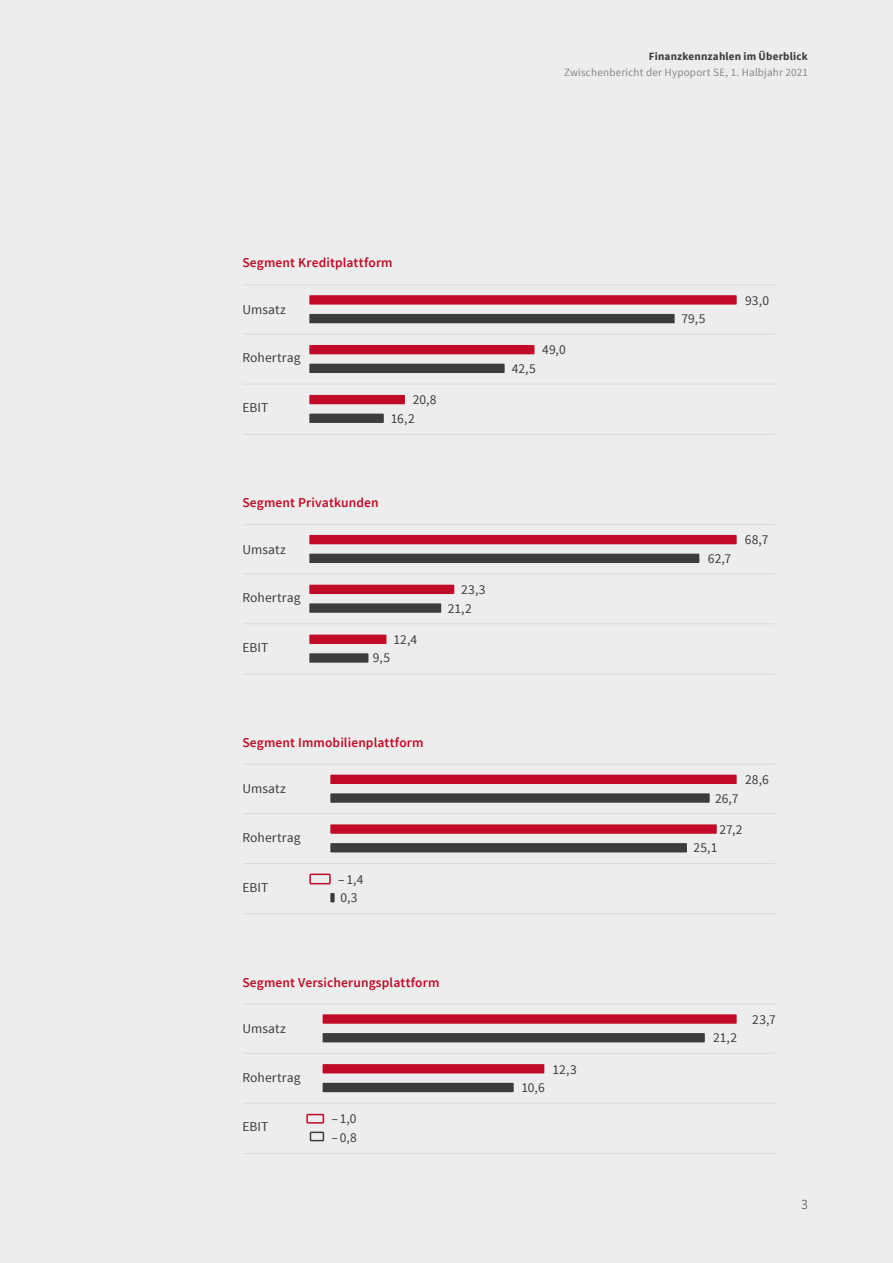
<style>
.page{position:relative;width:893px;height:1263px;background:#ededed}
.page>*{position:absolute;margin:0;border:0;box-sizing:border-box;transform-origin:0 0}
.t1{font:300 14.1px "Source Sans Pro";color:#3c3c3b}
.Grafik__Überschrift{font:600 13.5px "Source Sans Pro";letter-spacing:.01em;color:#c10a27}
.Grafik__Werte{font:13.5px "Source Sans Pro";letter-spacing:.005em;color:#3c3c3b}
.Grafik__Beschreibung{font:13.5px "Source Sans Pro";letter-spacing:.01em;color:#3c3c3b}
.t2{font:11.1px "Source Sans Pro";letter-spacing:.015em;color:#878787}
.t3{font:700 11.1px "Source Sans Pro";letter-spacing:.015em;color:#3c3c3b}
</style>
<div class="page">
<div style="left:306px;top:1114px;width:18px;height:9px;border:2px solid #c10a27"></div>
<div style="left:310px;top:1131px;width:14px;height:10px;border:2px solid #3c3c3b"></div>
<div style="left:323px;top:1014px;width:414px;height:10px;background:#c10a27"></div>
<div style="left:323px;top:1033px;width:382px;height:9px;background:#3c3c3b"></div>
<div style="left:323px;top:1064px;width:221px;height:9px;background:#c10a27"></div>
<div style="left:323px;top:1083px;width:191px;height:9px;background:#3c3c3b"></div>
<hr style="left:243px;top:1003px;width:532px;height:1px;background:#dadada">
<hr style="left:243px;top:1053px;width:532px;height:1px;background:#dadada">
<hr style="left:243px;top:1103px;width:532px;height:1px;background:#dadada">
<hr style="left:243px;top:1153px;width:532px;height:1px;background:#dadada">
<div style="left:309px;top:535px;width:428px;height:9px;background:#c10a27"></div>
<div style="left:309px;top:554px;width:390px;height:9px;background:#3c3c3b"></div>
<div style="left:309px;top:585px;width:145px;height:9px;background:#c10a27"></div>
<div style="left:309px;top:603px;width:132px;height:10px;background:#3c3c3b"></div>
<div style="left:309px;top:635px;width:77px;height:9px;background:#c10a27"></div>
<div style="left:309px;top:653px;width:59px;height:10px;background:#3c3c3b"></div>
<hr style="left:243px;top:524px;width:532px;height:1px;background:#dadada">
<hr style="left:243px;top:573px;width:532px;height:1px;background:#dadada">
<hr style="left:243px;top:623px;width:532px;height:1px;background:#dadada">
<hr style="left:243px;top:674px;width:532px;height:1px;background:#dadada">
<div style="left:309px;top:295px;width:428px;height:10px;background:#c10a27"></div>
<div style="left:309px;top:314px;width:366px;height:9px;background:#3c3c3b"></div>
<div style="left:309px;top:345px;width:225px;height:9px;background:#c10a27"></div>
<div style="left:309px;top:364px;width:196px;height:9px;background:#3c3c3b"></div>
<div style="left:309px;top:395px;width:96px;height:9px;background:#c10a27"></div>
<div style="left:309px;top:414px;width:75px;height:9px;background:#3c3c3b"></div>
<hr style="left:243px;top:284px;width:532px;height:1px;background:#dadada">
<hr style="left:243px;top:334px;width:532px;height:1px;background:#dadada">
<hr style="left:243px;top:384px;width:532px;height:1px;background:#dadada">
<hr style="left:243px;top:434px;width:532px;height:1px;background:#dadada">
<div style="left:330px;top:775px;width:407px;height:9px;background:#c10a27"></div>
<div style="left:330px;top:793px;width:380px;height:10px;background:#3c3c3b"></div>
<div style="left:330px;top:824px;width:387px;height:10px;background:#c10a27"></div>
<div style="left:330px;top:843px;width:357px;height:9px;background:#3c3c3b"></div>
<div style="left:309px;top:873px;width:22px;height:11px;border:2px solid #c10a27"></div>
<div style="left:330px;top:893px;width:5px;height:9px;background:#3c3c3b"></div>
<hr style="left:243px;top:764px;width:532px;height:1px;background:#dadada">
<hr style="left:243px;top:813px;width:532px;height:1px;background:#dadada">
<hr style="left:243px;top:863px;width:532px;height:1px;background:#dadada">
<hr style="left:243px;top:913px;width:532px;height:1px;background:#dadada">
<p class="t3" style="left:649px;top:49px;width:161px">Finanzkennzahlen im Überblick</p>
<p class="t2" style="left:564px;top:66px;width:245px">Zwischenbericht der Hypoport SE, 1. Halbjahr 2021</p>
<p class="Grafik__Überschrift" style="left:242px;top:254px;width:152px">Segment Kreditplattform</p>
<p class="Grafik__Beschreibung" style="left:242px;top:301px;width:45px">Umsatz</p>
<p class="Grafik__Beschreibung" style="left:242px;top:349px;width:60px">Rohertrag</p>
<p class="Grafik__Beschreibung" style="left:242px;top:399px;width:28px">EBIT</p>
<p class="Grafik__Werte" style="left:413px;top:391px;width:25px">20,8</p>
<p class="Grafik__Werte" style="left:391px;top:410px;width:26px">16,2</p>
<p class="Grafik__Werte" style="left:542px;top:342px;width:25px">49,0</p>
<p class="Grafik__Werte" style="left:512px;top:360px;width:26px">42,5</p>
<p class="Grafik__Überschrift" style="left:242px;top:494px;width:138px">Segment Privatkunden</p>
<p class="Grafik__Beschreibung" style="left:242px;top:541px;width:45px">Umsatz</p>
<p class="Grafik__Beschreibung" style="left:242px;top:589px;width:60px">Rohertrag</p>
<p class="Grafik__Beschreibung" style="left:242px;top:639px;width:28px">EBIT</p>
<p class="Grafik__Werte" style="left:393px;top:631px;width:25px">12,4</p>
<p class="Grafik__Werte" style="left:373px;top:649px;width:19px">9,5</p>
<p class="Grafik__Werte" style="left:461px;top:581px;width:26px">23,3</p>
<p class="Grafik__Werte" style="left:448px;top:600px;width:26px">21,2</p>
<p class="Grafik__Überschrift" style="left:242px;top:734px;width:183px">Segment Immobilienplattform</p>
<p class="Grafik__Beschreibung" style="left:242px;top:781px;width:45px">Umsatz</p>
<p class="Grafik__Beschreibung" style="left:242px;top:829px;width:60px">Rohertrag</p>
<p class="Grafik__Beschreibung" style="left:242px;top:879px;width:28px">EBIT</p>
<p class="Grafik__Werte" style="left:338px;top:871px;width:27px">– 1,4</p>
<p class="Grafik__Werte" style="left:340px;top:889px;width:19px">0,3</p>
<p class="Grafik__Überschrift" style="left:242px;top:973px;width:199px">Segment Versicherungsplattform</p>
<p class="Grafik__Beschreibung" style="left:242px;top:1020px;width:45px">Umsatz</p>
<p class="Grafik__Beschreibung" style="left:242px;top:1069px;width:60px">Rohertrag</p>
<p class="Grafik__Beschreibung" style="left:242px;top:1118px;width:28px">EBIT</p>
<p class="Grafik__Werte" style="left:331px;top:1110px;width:27px">– 1,0</p>
<p class="Grafik__Werte" style="left:331px;top:1129px;width:27px">–0,8</p>
<p class="Grafik__Werte" style="left:521px;top:1079px;width:25px">10,6</p>
<p class="Grafik__Werte" style="left:552px;top:1061px;width:26px">12,3</p>
<p class="Grafik__Werte" style="left:681px;top:310px;width:26px">79,5</p>
<p class="Grafik__Werte" style="left:745px;top:292px;width:25px">93,0</p>
<p class="Grafik__Werte" style="left:708px;top:550px;width:25px">62,7</p>
<p class="Grafik__Werte" style="left:745px;top:531px;width:25px">68,7</p>
<p class="Grafik__Werte" style="left:745px;top:771px;width:26px">28,6</p>
<p class="Grafik__Werte" style="left:715px;top:790px;width:25px">26,7</p>
<p class="Grafik__Werte" style="left:719px;top:821px;width:25px">27,2</p>
<p class="Grafik__Werte" style="left:693px;top:839px;width:26px">25,1</p>
<p class="Grafik__Werte" style="left:713px;top:1029px;width:26px">21,2</p>
<p class="Grafik__Werte" style="left:752px;top:1011px;width:25px">23,7</p>
<p class="t1" style="left:801px;top:1195px;width:8px">3</p>
</div>
